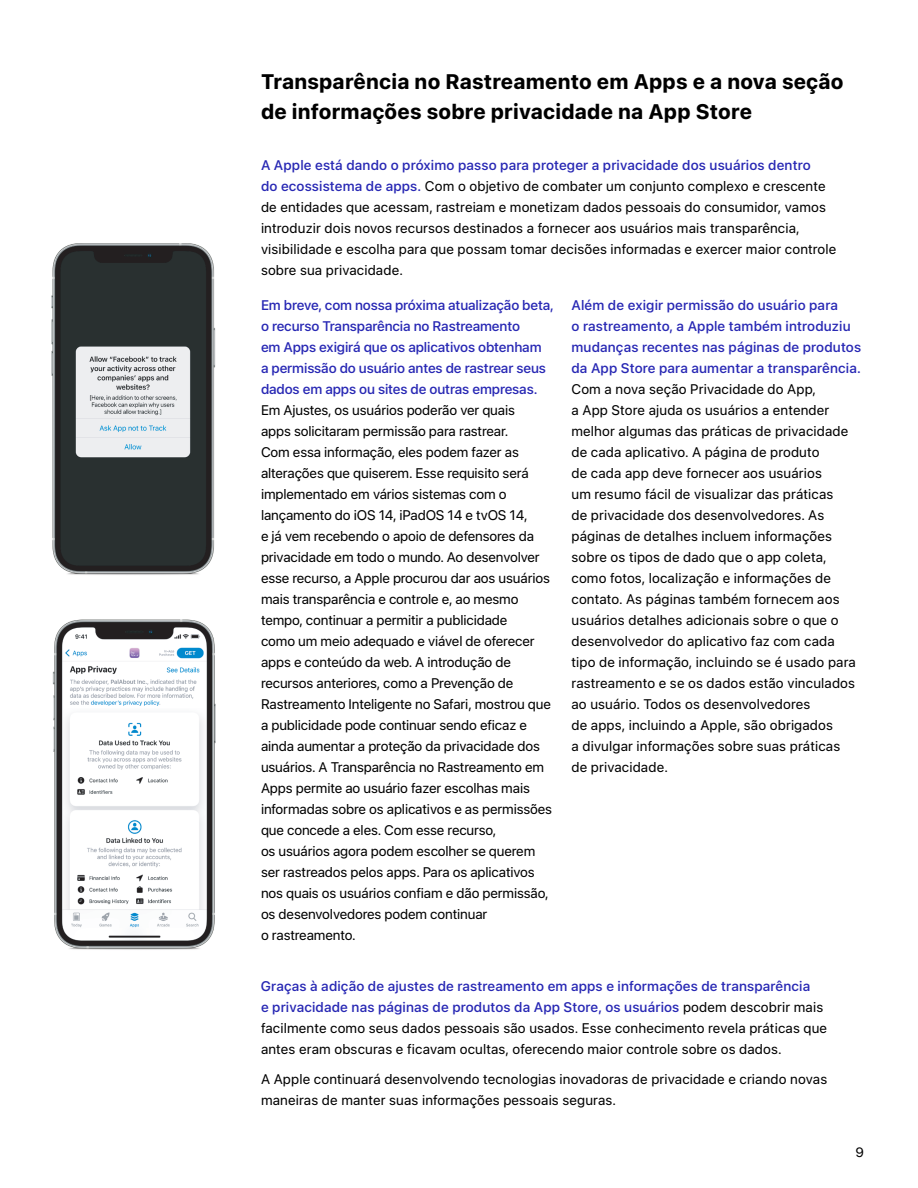
<style>
.page{position:relative;width:918px;height:1188px;background:#fff}
.page>*{position:absolute;margin:0;border:0;box-sizing:border-box;transform-origin:0 0}
.t1{font:700 21px/30px "SF Hello";letter-spacing:.01em;color:#000}
.t2{font:13.8px/21px "SF Hello";letter-spacing:.005em;color:#000}
.t3{font:500 13.8px/21px "SF Hello";letter-spacing:-.01em;color:#2828b4}
.t4{font:500 13.8px/21px "SF Hello";letter-spacing:.01em;color:#2828b4}
.t5{font:13.5px "SF Hello";color:#000}
.s1{font-weight:500;color:#2828b4}
</style>
<div class="page">
<img style="left:51px;top:243px;width:165px;height:332px">
<img style="left:52px;top:619px;width:164px;height:331px">
<h1 class="t1" style="left:261px;top:67px;width:584px">Transparência no Rastreamento em Apps e a nova seção de informações sobre privacidade na App Store</h1>
<p class="t2" style="left:261px;top:155px;width:577px"><span class="s1">A Apple está dando o próximo passo para proteger a privacidade dos usuários dentro<br>do ecossistema de apps.</span> Com o objetivo de combater um conjunto complexo e crescente de entidades que acessam, rastreiam e monetizam dados pessoais do consumidor, vamos introduzir dois novos recursos destinados a fornecer aos usuários mais transparência, visibilidade e escolha para que possam tomar decisões informadas e exercer maior controle sobre sua privacidade.</p>
<p class="t3" style="left:261px;top:294px;width:294px">Em breve, com nossa próxima atualização beta, o recurso Transparência no Rastreamento<br>em Apps exigirá que os aplicativos obtenham<br>a permissão do usuário antes de rastrear seus dados em apps ou sites de outras empresas.</p>
<p class="t2" style="left:261px;top:399px;width:293px">Em Ajustes, os usuários poderão ver quais<br>apps solicitaram permissão para rastrear.<br>Com essa informação, eles podem fazer as alterações que quiserem. Esse requisito será implementado em vários sistemas com o lançamento do iOS 14, iPadOS 14 e tvOS 14,<br>e já vem recebendo o apoio de defensores da privacidade em todo o mundo. Ao desenvolver esse recurso, a Apple procurou dar aos usuários mais transparência e controle e, ao mesmo tempo, continuar a permitir a publicidade<br>como um meio adequado e viável de oferecer apps e conteúdo da web. A introdução de recursos anteriores, como a Prevenção de Rastreamento Inteligente no Safari, mostrou que a publicidade pode continuar sendo eficaz e ainda aumentar a proteção da privacidade dos usuários. A Transparência no Rastreamento em Apps permite ao usuário fazer escolhas mais informadas sobre os aplicativos e as permissões que concede a eles. Com esse recurso,<br>os usuários agora podem escolher se querem ser rastreados pelos apps. Para os aplicativos nos quais os usuários confiam e dão permissão, os desenvolvedores podem continuar<br>o rastreamento.</p>
<p class="t4" style="left:571px;top:295px;width:291px">Além de exigir permissão do usuário para<br>o rastreamento, a Apple também introduziu mudanças recentes nas páginas de produtos da App Store para aumentar a transparência.</p>
<p class="t2" style="left:571px;top:379px;width:286px">Com a nova seção Privacidade do App,<br>a App Store ajuda os usuários a entender melhor algumas das práticas de privacidade de cada aplicativo. A página de produto<br>de cada app deve fornecer aos usuários<br>um resumo fácil de visualizar das práticas<br>de privacidade dos desenvolvedores. As páginas de detalhes incluem informações sobre os tipos de dado que o app coleta, como fotos, localização e informações de contato. As páginas também fornecem aos usuários detalhes adicionais sobre o que o desenvolvedor do aplicativo faz com cada tipo de informação, incluindo se é usado para rastreamento e se os dados estão vinculados ao usuário. Todos os desenvolvedores<br>de apps, incluindo a Apple, são obrigados<br>a divulgar informações sobre suas práticas de privacidade.</p>
<p class="t2" style="left:261px;top:975px;width:568px"><span class="s1">Graças à adição de ajustes de rastreamento em apps e informações de transparência<br>e privacidade nas páginas de produtos da App Store, os usuários</span> podem descobrir mais facilmente como seus dados pessoais são usados. Esse conhecimento revela práticas que antes eram obscuras e ficavam ocultas, oferecendo maior controle sobre os dados.</p>
<p class="t2" style="left:261px;top:1068px;width:568px">A Apple continuará desenvolvendo tecnologias inovadoras de privacidade e criando novas maneiras de manter suas informações pessoais seguras.</p>
<p class="t5" style="left:856px;top:1144px;width:10px">9</p>
</div>
